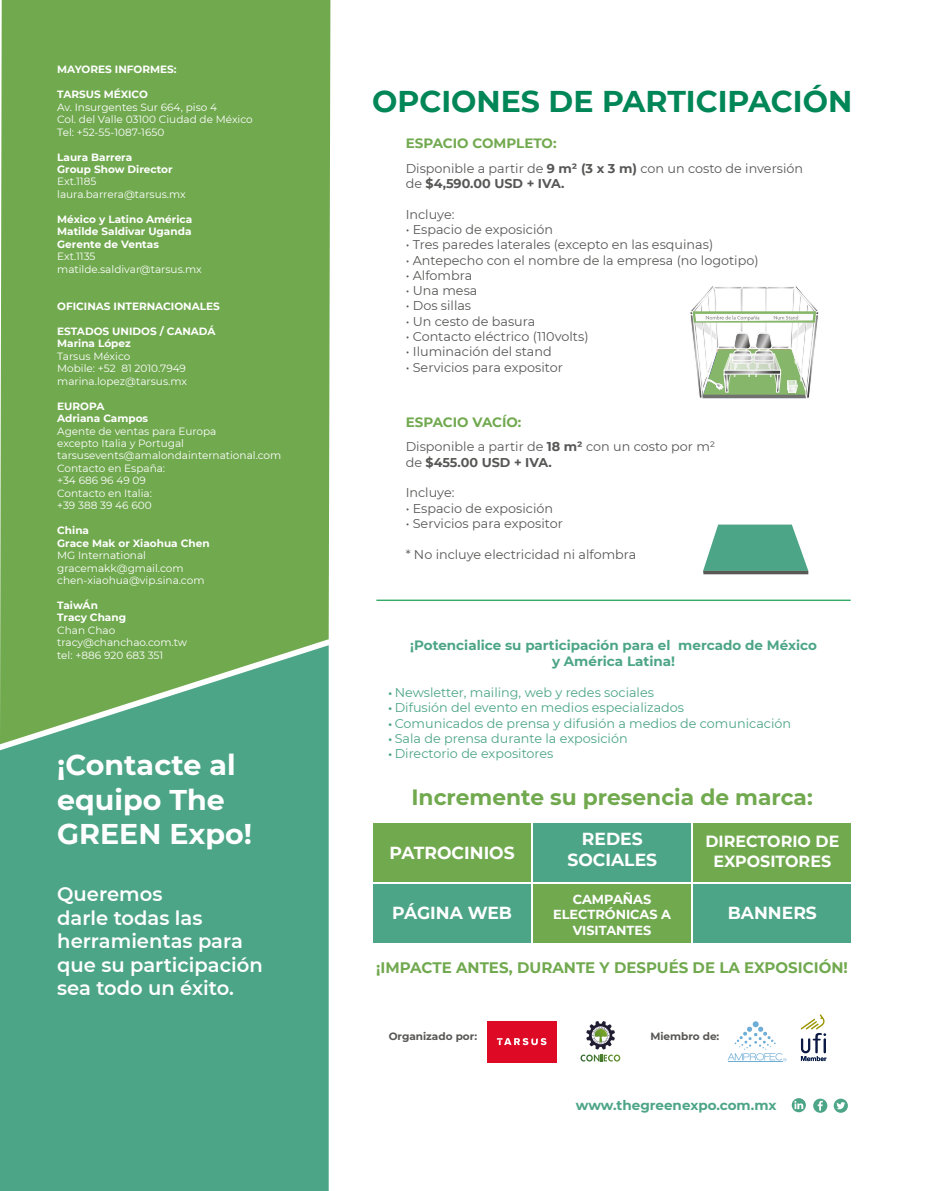
<style>
.page{position:relative;width:936px;height:1191px;background:#fff}
.page>*{position:absolute;margin:0;border:0;box-sizing:border-box;transform-origin:0 0}
.t1{font:700 30px "Montserrat";color:#008657}
.t2{font:700 28.5px/34.2px "Montserrat";color:#fff}
.t3{font:700 22.05px "Montserrat";color:#71a94f}
.t4{font:600 19.5px/23.4px "Montserrat";color:#fff}
.t5{font:700 17.4px/20.9px "Montserrat";color:#fff;text-align:center}
.t6{font:700 16.2px/19.4px "Montserrat";color:#fff;text-align:center}
.t7{font:700 15.3px "Montserrat";color:#71a94f}
.t8{font:700 13.5px/16.2px "Montserrat";color:#4ca586;text-align:center}
.t9{font:700 13.5px "Montserrat";color:#71a94f}
.t10{font:700 13.05px/15.6px "Montserrat";color:#fff;text-align:center}
.t11{font:12.75px/15.3px "Montserrat";color:#575756}
.t12{font:12.75px "Montserrat";color:#4ca586}
.t13{font:10.5px/12.5px "Montserrat";color:#fff}
.t14{font:700 10.5px/12.5px "Montserrat";color:#fff}
.t15{font:700 10.5px "Montserrat";color:#585756}
.s1{font-weight:700}
.s2{font-family:"Myriad Pro"}
</style>
<div class="page">
<div style="left:0;top:0;width:330px;height:645px;background:#71a94f"></div>
<svg style="left:0;top:645px;width:329px;height:546px;fill:#4ca586"></svg>
<svg style="left:813px;top:1098px;width:14px;height:14px"></svg>
<svg style="left:833px;top:1098px;width:14px;height:14px"></svg>
<svg style="left:791px;top:1098px;width:14px;height:14px"></svg>
<svg style="left:690px;top:286px;width:129px;height:112px"></svg>
<div style="left:723px;top:370px;width:57px;height:4px;border:1px solid #fff"></div>
<svg style="left:703px;top:524px;width:105px;height:47px"></svg>
<hr style="left:703px;top:571px;width:105px;height:3px;background:#585857">
<div style="left:533px;top:823px;width:157px;height:58px;background:#4ca586"></div>
<div style="left:533px;top:884px;width:157px;height:59px;background:#71a94f"></div>
<div style="left:693px;top:823px;width:157px;height:58px;background:#71a94f"></div>
<div style="left:693px;top:884px;width:157px;height:59px;background:#4ca586"></div>
<div style="left:373px;top:823px;width:157px;height:58px;background:#71a94f"></div>
<div style="left:373px;top:884px;width:157px;height:59px;background:#4ca586"></div>
<svg style="left:580px;top:1021px;width:40px;height:40px"></svg>
<hr style="left:727px;top:1061px;width:55px;height:1px;background:#6eadd6">
<svg style="left:727px;top:1021px;width:59px;height:40px"></svg>
<svg style="left:800px;top:1014px;width:26px;height:47px"></svg>
<hr style="left:376px;top:599px;width:474px;height:2px;background:#009641">
<div style="left:486px;top:1020px;width:70px;height:42px;background:#de0a25"></div>
<svg style="left:497px;top:1038px;width:49px;height:7px"></svg>
<p class="t14" style="left:57px;top:63px;width:121px">MAYORES INFORMES:</p>
<p class="t14" style="left:57px;top:88px;width:92px">TARSUS MÉXICO</p>
<p class="t13" style="left:57px;top:100px;width:197px">Av. Insurgentes Sur 664, piso 4<br>Col. del Valle 03100 Ciudad de México<br>Tel: +52-55-1087-1650</p>
<p class="t14" style="left:57px;top:150px;width:117px">Laura Barrera<br>Group Show Director</p>
<p class="t13" style="left:57px;top:175px;width:130px">Ext.1185 laura.barrera@tarsus.mx</p>
<p class="t14" style="left:57px;top:212px;width:136px;text-align:justify">México y Latino América Matilde Saldivar Uganda Gerente de Ventas</p>
<p class="t13" style="left:57px;top:250px;width:146px">Ext.1135 matilde.saldivar@tarsus.mx</p>
<p class="t14" style="left:57px;top:299px;width:164px">OFICINAS INTERNACIONALES</p>
<p class="t14" style="left:57px;top:324px;width:160px">ESTADOS UNIDOS / CANADÁ<br>Marina López</p>
<p class="t13" style="left:57px;top:349px;width:131px">Tarsus México<br>Mobile: +52 81 2010.7949 marina.lopez@tarsus.mx</p>
<p class="t14" style="left:57px;top:399px;width:92px">EUROPA<br>Adriana Campos</p>
<p class="t13" style="left:57px;top:424px;width:225px">Agente de ventas para Europa<br>excepto Italia y Portugal tarsusevents@amalondainternational.com<br>Contacto en España:<br>+34 686 96 49 09<br>Contacto en Italia:<br>+39 388 39 46 600</p>
<p class="t14" style="left:57px;top:524px;width:154px">China<br>Grace Mak or Xiaohua Chen</p>
<p class="t13" style="left:57px;top:549px;width:149px">MG International gracemakk@gmail.com chen-xiaohua@vip.sina.com</p>
<p class="t14" style="left:57px;top:598px;width:70px">TaiwÁn<br>Tracy Chang</p>
<p class="t13" style="left:57px;top:623px;width:131px">Chan Chao tracy@chanchao.com.tw tel: +886 920 683 351</p>
<h2 class="t2" style="left:57px;top:747px;width:196px">¡Contacte al equipo The<br>GREEN Expo!</h2>
<h3 class="t4" style="left:57px;top:882px;width:207px">Queremos<br>darle todas las herramientas para que su participación sea todo un éxito.</h3>
<h1 class="t1" style="left:372px;top:80px;width:482px">OPCIONES DE PARTICIPACIÓN</h1>
<p class="t9" style="left:405px;top:133px;width:152px">ESPACIO COMPLETO:</p>
<p class="t11" style="left:405px;top:160px;width:399px">Disponible a partir de <span class="s1">9 m² (3 x 3 m)</span> con un costo de inversión de <span class="s1">$4,590.00 USD + IVA.</span></p>
<p class="t11" style="left:405px;top:206px;width:50px">Incluye:</p>
<p class="t11" style="left:405px;top:221px;width:149px">• Espacio de exposición</p>
<p class="t11" style="left:405px;top:236px;width:309px">• Tres paredes laterales (excepto en las esquinas)</p>
<p class="t11" style="left:405px;top:252px;width:354px">• Antepecho con el nombre de la empresa (no logotipo)</p>
<p class="t11" style="left:405px;top:267px;width:68px">• Alfombra</p>
<p class="t11" style="left:405px;top:282px;width:73px">• Una mesa</p>
<p class="t11" style="left:405px;top:298px;width:67px">• Dos sillas</p>
<p class="t11" style="left:405px;top:313px;width:131px">• Un cesto de basura</p>
<p class="t11" style="left:405px;top:328px;width:184px">• Contacto eléctrico (110volts)</p>
<p class="t11" style="left:405px;top:344px;width:148px">• Iluminación del stand</p>
<p class="t11" style="left:405px;top:359px;width:159px">• Servicios para expositor</p>
<p class="t9" style="left:405px;top:413px;width:117px">ESPACIO VACÍO:</p>
<p class="t11" style="left:405px;top:439px;width:311px">Disponible a partir de <span class="s1">18 m²</span> con un costo por m² de <span class="s1">$455.00 USD + IVA.</span></p>
<p class="t11" style="left:405px;top:485px;width:50px">Incluye:</p>
<p class="t11" style="left:405px;top:500px;width:149px">• Espacio de exposición</p>
<p class="t11" style="left:405px;top:515px;width:159px">• Servicios para expositor</p>
<p class="t11" style="left:405px;top:546px;width:232px">* No incluye electricidad ni alfombra</p>
<p class="t8" style="left:410px;top:636px;width:408px">¡Potencialice su participación para el mercado de México y América Latina!</p>
<p class="t12" style="left:388px;top:683px;width:267px"><span class="s2">•</span> Newsletter, mailing, web y redes sociales</p>
<p class="t12" style="left:388px;top:699px;width:297px"><span class="s2">•</span> Difusión del evento en medios especializados</p>
<p class="t12" style="left:388px;top:714px;width:404px"><span class="s2">•</span> Comunicados de prensa y difusión a medios de comunicación</p>
<p class="t12" style="left:388px;top:729px;width:241px"><span class="s2">•</span> Sala de prensa durante la exposición</p>
<p class="t12" style="left:388px;top:745px;width:166px"><span class="s2">•</span> Directorio de expositores</p>
<h3 class="t3" style="left:411px;top:781px;width:403px">Incremente su presencia de marca:</h3>
<h3 class="t5" style="left:389px;top:841px;width:127px">PATROCINIOS</h3>
<h3 class="t5" style="left:567px;top:827px;width:91px">REDES<br>SOCIALES</h3>
<h3 class="t6" style="left:705px;top:831px;width:135px">DIRECTORIO DE<br>EXPOSITORES</h3>
<p class="t10" style="left:553px;top:890px;width:119px">CAMPAÑAS<br>ELECTRÓNICAS A<br>VISITANTES</p>
<h3 class="t5" style="left:392px;top:901px;width:121px">PÁGINA WEB</h3>
<h3 class="t5" style="left:727px;top:901px;width:90px">BANNERS</h3>
<h3 class="t7" style="left:376px;top:956px;width:473px">¡IMPACTE ANTES, DURANTE Y DESPUÉS DE LA EXPOSICIÓN!</h3>
<p class="t15" style="left:388px;top:1028px;width:90px">Organizado por:</p>
<p class="t15" style="left:650px;top:1028px;width:70px">Miembro de:</p>
<p class="t8" style="left:576px;top:1096px;width:202px">www.thegreenexpo.com.mx</p>
</div>
